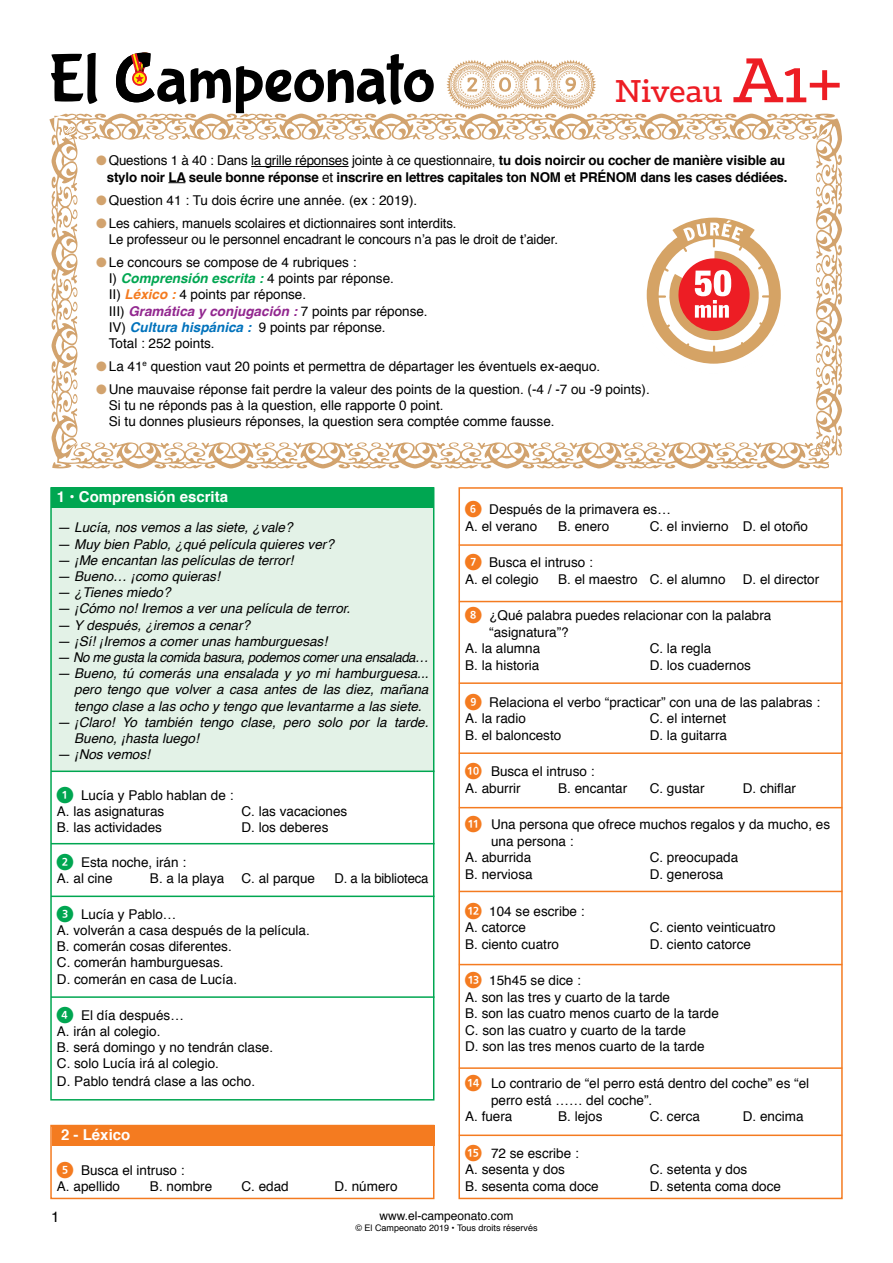
<style>
.page{position:relative;width:893px;height:1263px;background:#fff}
.page>*{position:absolute;margin:0;border:0;box-sizing:border-box;transform-origin:0 0}
.t1{font:500 36px "Klinic Slab";letter-spacing:-.01em;color:#ed1d24}
.t2{font:700 15px "Helvetica";color:#fff}
.t3{font:15px "Helvetica";color:#000}
.t4{font:13.5px/16.2px "Helvetica";color:#000}
.t5{font:italic 13.5px/16.2px "Helvetica";color:#000;text-align:justify}
.t6{font:700 13.5px/16.2px "Helvetica";letter-spacing:-.015em;color:#000;text-align:right}
.t7{font:italic 13.5px "Helvetica";letter-spacing:-.03em;color:#000}
.t8{font:12px "Helvetica";color:#000}
.t9{font:9px "Helvetica";color:#000}
.s1{font-size:72px}
.s2{color:#d2a36e}
.s3{font-weight:400}
.s4{font-weight:700;font-style:italic;color:#00a651}
.s5{font-weight:700;font-style:italic;color:#f47b20}
.s6{font-weight:700;font-style:italic;color:#92278f}
.s7{font-weight:700;font-style:italic;color:#0072bc}
.s8{font-family:"TP Pchiffres";font-size:16.5px;color:#00a651}
.s9{font-family:"TP Pchiffres";font-size:16.5px;color:#f47b20}
.s10{font-weight:700;font-size:15px;color:#fff}
</style>
<div class="page">
<div style="left:51px;top:494px;width:383px;height:276px;background:#e3f2e7"></div>
<div style="left:52px;top:1125px;width:382px;height:20px;background:#f47b20"></div>
<div style="left:51px;top:487px;width:383px;height:20px;background:#00a651"></div>
<svg style="left:446px;top:60px;width:150px;height:50px"></svg>
<svg style="left:51px;top:53px;width:46px;height:51px"></svg>
<svg style="left:116px;top:52px;width:318px;height:61px"></svg>
<svg style="left:49px;top:114px;width:780px;height:354px"></svg>
<svg style="left:631px;top:217px;width:165px;height:162px"></svg>
<div style="left:50px;top:487px;width:384px;height:613px;border:2px solid #00a651"></div>
<div style="left:50px;top:1125px;width:384px;height:74px;border:2px solid #f47b20"></div>
<div style="left:458px;top:487px;width:385px;height:712px;border:2px solid #f47b20"></div>
<hr style="left:51px;top:996px;width:383px;height:2px;background:#00a651">
<hr style="left:459px;top:1134px;width:383px;height:2px;background:#f47b20">
<hr style="left:459px;top:1067px;width:383px;height:2px;background:#f47b20">
<hr style="left:459px;top:964px;width:383px;height:1px;background:#f47b20">
<hr style="left:459px;top:891px;width:383px;height:1px;background:#f47b20">
<hr style="left:459px;top:807px;width:383px;height:1px;background:#f47b20">
<hr style="left:459px;top:752px;width:383px;height:2px;background:#f47b20">
<hr style="left:459px;top:682px;width:383px;height:2px;background:#f47b20">
<hr style="left:459px;top:601px;width:383px;height:1px;background:#f47b20">
<hr style="left:459px;top:544px;width:383px;height:2px;background:#f47b20">
<hr style="left:51px;top:895px;width:383px;height:2px;background:#00a651">
<hr style="left:51px;top:843px;width:383px;height:1px;background:#00a651">
<hr style="left:51px;top:770px;width:383px;height:2px;background:#00a651">
<h1 class="t1" style="left:615px;top:68px;width:229px">Niveau <span class="s1">A1+</span></h1>
<p class="t6" style="left:96px;top:153px;width:693px"><span class="s2">●</span> <span class="s3">Questions 1 à 40 : Dans la grille réponses jointe à ce questionnaire,</span> tu dois noircir ou cocher de manière visible au stylo noir LA seule bonne réponse <span class="s3">et</span> inscrire en lettres capitales ton NOM et PRÉNOM dans les cases dédiées.</p>
<p class="t4" style="left:96px;top:192px;width:323px"><span class="s2">●</span>Question 41 : Tu dois écrire une année. (ex : 2019).</p>
<p class="t4" style="left:109px;top:215px;width:451px;text-indent:-13px"><span class="s2">●</span> Les cahiers, manuels scolaires et dictionnaires sont interdits.<br>Le professeur ou le personnel encadrant le concours n’a pas le droit de t’aider.</p>
<p class="t4" style="left:109px;top:254px;width:320px;text-indent:-13px"><span class="s2">●</span>Le concours se compose de 4 rubriques :<br>I) <span class="s4">Comprensión escrita :</span> 4 points par réponse.<br>II) <span class="s5">Léxico :</span> 4 points par réponse.<br>III) <span class="s6">Gramática y conjugación :</span> 7 points par réponse.<br>IV) <span class="s7">Cultura hispánica :</span> 9 points par réponse.<br>Total : 252 points.</p>
<p class="t4" style="left:96px;top:358px;width:506px"><span class="s2">●</span>La 41<sup>e</sup> question vaut 20 points et permettra de départager les éventuels ex-aequo.</p>
<p class="t4" style="left:109px;top:381px;width:542px;text-indent:-13px"><span class="s2">●</span>Une mauvaise réponse fait perdre la valeur des points de la question. (-4 / -7 ou -9 points).<br>Si tu ne réponds pas à la question, elle rapporte 0 point.<br>Si tu donnes plusieurs réponses, la question sera comptée comme fausse.</p>
<p class="t2" style="left:57px;top:484px;width:173px">1 • Comprensión escrita</p>
<p class="t5" style="left:57px;top:520px;width:237px">— Lucía, nos vemos a las siete, ¿vale?</p>
<p class="t5" style="left:57px;top:536px;width:278px">— Muy bien Pablo, ¿qué película quieres ver?</p>
<p class="t5" style="left:57px;top:552px;width:238px">— ¡Me encantan las películas de terror!</p>
<p class="t5" style="left:57px;top:568px;width:164px">— Bueno… ¡como quieras!</p>
<p class="t5" style="left:57px;top:585px;width:115px">— ¿Tienes miedo?</p>
<p class="t5" style="left:57px;top:601px;width:295px">— ¡Cómo no! Iremos a ver una película de terror.</p>
<p class="t5" style="left:57px;top:617px;width:195px">— Y después, ¿iremos a cenar?</p>
<p class="t5" style="left:57px;top:633px;width:272px">— ¡Sí! ¡Iremos a comer unas hamburguesas!</p>
<p class="t7" style="left:57px;top:647px;width:373px">— No me gusta la comida basura, podemos comer una ensalada…</p>
<p class="t5" style="left:74px;top:666px;width:356px;text-indent:-17px">— Bueno, tú comerás una ensalada y yo mi hamburguesa... pero tengo que volver a casa antes de las diez, mañana tengo clase a las ocho y tengo que levantarme a las siete.</p>
<p class="t5" style="left:74px;top:714px;width:356px;text-indent:-17px">— ¡Claro! Yo también tengo clase, pero solo por la tarde.<br>Bueno, ¡hasta luego!</p>
<p class="t5" style="left:57px;top:747px;width:95px">— ¡Nos vemos!</p>
<p class="t4" style="left:57px;top:788px;width:178px"><span class="s8">1</span> Lucía y Pablo hablan de :<br>A. las asignaturas</p>
<p class="t4" style="left:465px;top:502px;width:207px"><span class="s9">6</span> Después de la primavera es…<br>A. el verano</p>
<p class="t4" style="left:558px;top:518px;width:53px">B. enero</p>
<p class="t4" style="left:650px;top:518px;width:160px">C. el invierno D. el otoño</p>
<p class="t4" style="left:465px;top:555px;width:129px"><span class="s9">7</span> Busca el intruso :<br>A. el colegio</p>
<p class="t4" style="left:558px;top:571px;width:169px">B. el maestro C. el alumno</p>
<p class="t4" style="left:743px;top:571px;width:78px">D. el director</p>
<p class="t4" style="left:465px;top:608px;width:308px"><span class="s9">8</span> ¿Qué palabra puedes relacionar con la palabra</p>
<p class="t4" style="left:489px;top:624px;width:81px">“asignatura”?</p>
<p class="t4" style="left:465px;top:641px;width:77px">A. la alumna</p>
<p class="t4" style="left:650px;top:641px;width:63px">C. la regla</p>
<p class="t4" style="left:465px;top:657px;width:76px">B. la historia</p>
<p class="t4" style="left:650px;top:657px;width:103px">D. los cuadernos</p>
<p class="t4" style="left:465px;top:694px;width:356px"><span class="s9">9</span> Relaciona el verbo “practicar” con una de las palabras :<br>A. la radio</p>
<p class="t4" style="left:650px;top:711px;width:78px">C. el internet</p>
<p class="t4" style="left:465px;top:727px;width:98px">B. el baloncesto</p>
<p class="t4" style="left:650px;top:727px;width:79px">D. la guitarra</p>
<p class="t4" style="left:465px;top:764px;width:131px"><span class="s9">p</span> Busca el intruso :<br>A. aburrir</p>
<p class="t4" style="left:558px;top:780px;width:71px">B. encantar</p>
<p class="t4" style="left:650px;top:780px;width:56px">C. gustar</p>
<p class="t4" style="left:743px;top:780px;width:55px">D. chiflar</p>
<p class="t4" style="left:465px;top:817px;width:366px"><span class="s9">q</span> Una persona que ofrece muchos regalos y da mucho, es</p>
<p class="t4" style="left:491px;top:833px;width:84px">una persona :</p>
<p class="t4" style="left:465px;top:850px;width:68px">A. aburrida</p>
<p class="t4" style="left:650px;top:850px;width:90px">C. preocupada</p>
<p class="t4" style="left:465px;top:866px;width:69px">B. nerviosa</p>
<p class="t4" style="left:650px;top:866px;width:75px">D. generosa</p>
<p class="t4" style="left:465px;top:903px;width:121px"><span class="s9">s</span> 104 se escribe :<br>A. catorce</p>
<p class="t4" style="left:241px;top:804px;width:107px">C. las vacaciones</p>
<p class="t4" style="left:57px;top:820px;width:107px">B. las actividades</p>
<p class="t4" style="left:241px;top:820px;width:89px">D. los deberes</p>
<p class="t4" style="left:57px;top:854px;width:131px"><span class="s8">2</span> Esta noche, irán :<br>A. al cine</p>
<p class="t4" style="left:150px;top:870px;width:76px">B. a la playa</p>
<p class="t4" style="left:241px;top:870px;width:75px">C. al parque</p>
<p class="t4" style="left:334px;top:870px;width:95px">D. a la biblioteca</p>
<p class="t4" style="left:57px;top:906px;width:254px"><span class="s8">3</span> Lucía y Pablo…<br>A. volverán a casa después de la película.<br>B. comerán cosas diferentes.<br>C. comerán hamburguesas.<br>D. comerán en casa de Lucía.</p>
<p class="t4" style="left:57px;top:1007px;width:218px"><span class="s8">4</span> El día después…<br>A. irán al colegio.<br>B. será domingo y no tendrán clase.<br>C. solo Lucía irá al colegio.</p>
<p class="t4" style="left:57px;top:1074px;width:217px">D. Pablo tendrá clase a las ocho.<span class="s10">2 •</span></p>
<p class="t4" style="left:650px;top:920px;width:128px">C. ciento veinticuatro</p>
<p class="t4" style="left:465px;top:936px;width:95px">B. ciento cuatro</p>
<p class="t4" style="left:650px;top:936px;width:103px">D. ciento catorce</p>
<p class="t4" style="left:465px;top:973px;width:255px"><span class="s9">d</span> 15h45 se dice :<br>A. son las tres y cuarto de la tarde<br>B. son las cuatro menos cuarto de la tarde<br>C. son las cuatro y cuarto de la tarde<br>D. son las tres menos cuarto de la tarde</p>
<p class="t4" style="left:465px;top:1075px;width:345px"><span class="s9">f</span> Lo contrario de “el perro está dentro del coche” es “el</p>
<p class="t4" style="left:491px;top:1092px;width:163px">perro está …… del coche”.</p>
<p class="t4" style="left:465px;top:1108px;width:49px">A. fuera</p>
<p class="t4" style="left:558px;top:1108px;width:46px">B. lejos</p>
<p class="t4" style="left:650px;top:1108px;width:52px">C. cerca</p>
<p class="t4" style="left:743px;top:1108px;width:62px">D. encima</p>
<p class="t4" style="left:465px;top:1145px;width:115px"><span class="s9">g</span> 72 se escribe :<br>A. sesenta y dos</p>
<p class="t2" style="left:61px;top:1123px;width:71px">2 - Léxico</p>
<p class="t4" style="left:57px;top:1162px;width:129px"><span class="s9">5</span> Busca el intruso :<br>A. apellido</p>
<p class="t4" style="left:650px;top:1162px;width:99px">C. setenta y dos</p>
<p class="t4" style="left:150px;top:1178px;width:64px">B. nombre</p>
<p class="t4" style="left:241px;top:1178px;width:49px">C. edad</p>
<p class="t4" style="left:334px;top:1178px;width:65px">D. número</p>
<p class="t8" style="left:379px;top:1206px;width:136px">www.el-campeonato.com</p>
<p class="t9" style="left:355px;top:1220px;width:184px">© El Campeonato 2019 • Tous droits réservés</p>
<p class="t4" style="left:465px;top:1178px;width:135px">B. sesenta coma doce</p>
<p class="t4" style="left:650px;top:1178px;width:133px">D. setenta coma doce</p>
<p class="t3" style="left:51px;top:1205px;width:10px">1</p>
</div>
